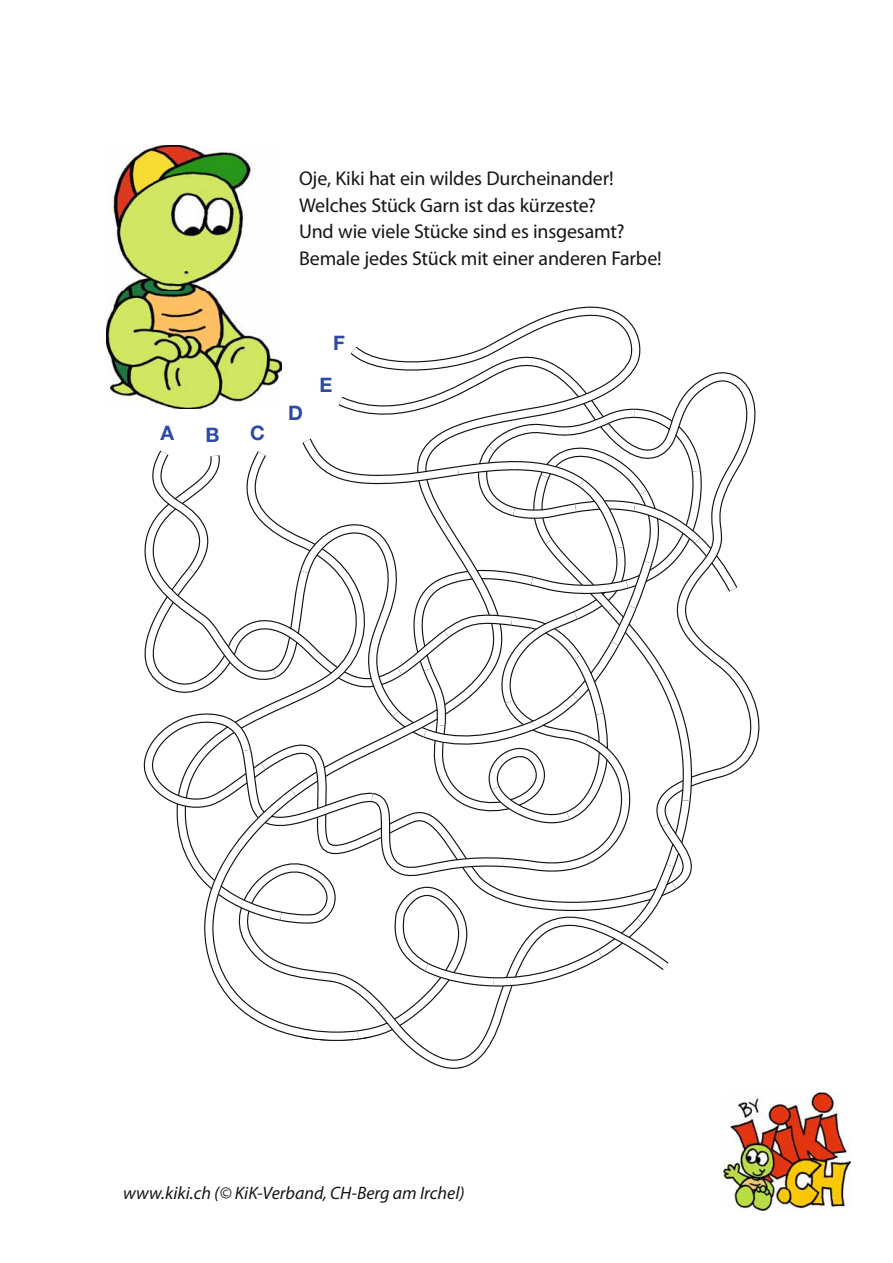
<style>
.page{position:relative;width:893px;height:1263px;background:#fff}
.page>*{position:absolute;margin:0;border:0;box-sizing:border-box;transform-origin:0 0}
.t1{font:19.95px/26.7px "Myriad Pro";letter-spacing:-.01em;color:#151616}
.t2{font:700 19.95px "Helvetica Neue";color:#2e4aa5}
.t3{font:italic 18px "Myriad Pro";color:#151616}
</style>
<div class="page">
<img style="left:724px;top:1093px;width:126px;height:117px">
<svg style="left:339px;top:306px;width:302px;height:98px"></svg>
<img style="left:106px;top:145px;width:175px;height:259px">
<svg style="left:141px;top:404px;width:605px;height:665px"></svg>
<img style="left:306px;top:1037px;width:52px;height:3px">
<p class="t1" style="left:299px;top:167px;width:364px">Oje, Kiki hat ein wildes Durcheinander!<br>Welches Stück Garn ist das kürzeste?<br>Und wie viele Stücke sind es insgesamt?<br>Bemale jedes Stück mit einer anderen Farbe!</p>
<p class="t2" style="left:333px;top:336px;width:13px">F</p>
<p class="t2" style="left:160px;top:425px;width:15px">A</p>
<p class="t2" style="left:205px;top:427px;width:16px">B</p>
<p class="t2" style="left:250px;top:425px;width:16px">C</p>
<p class="t2" style="left:288px;top:406px;width:16px">D</p>
<p class="t2" style="left:319px;top:378px;width:14px">E</p>
<p class="t3" style="left:123px;top:1186px;width:343px">www.kiki.ch (© KiK-Verband, CH-Berg am Irchel)</p>
</div>
